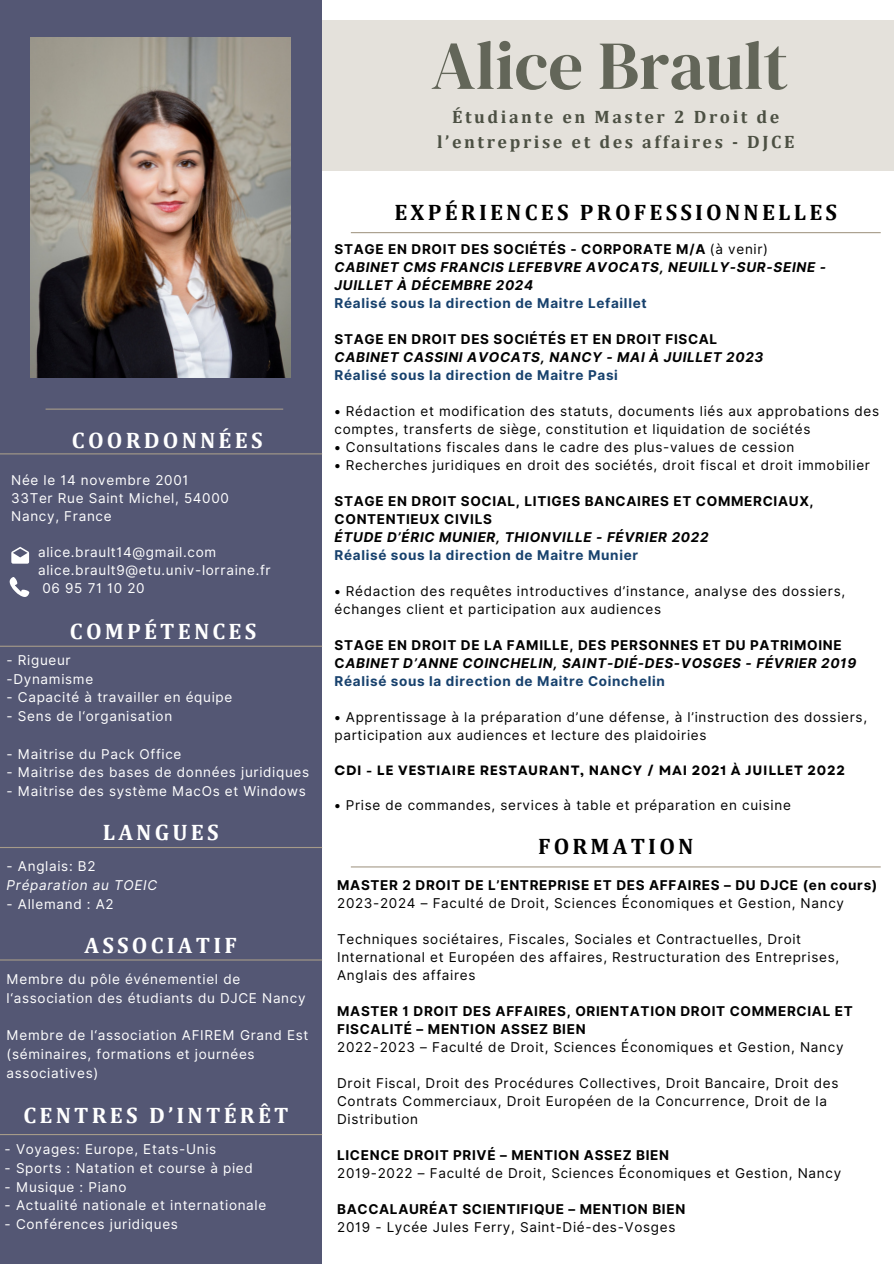
<style>
.page{position:relative;width:894px;height:1264px;background:#fff}
.page>*{position:absolute;margin:0;border:0;box-sizing:border-box;transform-origin:0 0}
.t1{font:68.55px "DM Serif Display";color:#636659}
.t2{font:700 22.5px "Cambria";letter-spacing:.14em;color:#fff}
.t3{font:700 22.5px "Cambria";letter-spacing:.145em;color:#000}
.t4{font:700 18px/24.8px "Cambria";letter-spacing:.14em;color:#4c5043;text-align:center}
.t5{font:13.5px/18px "Inter";letter-spacing:.05em;color:#000}
.t6{font:13.5px/18.8px "Inter";letter-spacing:.05em;color:#fff}
.t7{font:700 13.5px/18px "Inter";letter-spacing:.05em;color:#000}
.t8{font:italic 700 13.5px/18px "Inter";letter-spacing:.05em;color:#000}
.t9{font:700 13.5px "Garet";letter-spacing:.05em;color:#000}
.t10{font:700 13.5px "Inter";letter-spacing:.05em;color:#17416d}
.t11{font:italic 13.5px "Inter";letter-spacing:.05em;color:#fff}
.s1{font-weight:400}
.s2{font-style:normal}
.s3{font-style:normal;color:#17416d}
.s4{font-style:italic}
.s5{color:#17416d}
.s6{font-weight:700}
</style>
<div class="page">
<div style="left:0;top:20px;width:893px;height:151px;background:#e4e1db"></div>
<div style="left:0;top:0;width:322px;height:1263px;background:#545774"></div>
<hr style="left:0;top:645px;width:322px;height:1px;background:#a69b89">
<hr style="left:0;top:453px;width:322px;height:1px;background:#a69b89">
<hr style="left:351px;top:866px;width:529px;height:1px;background:#a69b89">
<hr style="left:351px;top:232px;width:529px;height:1px;background:#a69b89">
<img style="left:31px;top:38px;width:260px;height:339px">
<svg style="left:11px;top:547px;width:18px;height:16px"></svg>
<svg style="left:10px;top:577px;width:19px;height:20px"></svg>
<hr style="left:0;top:847px;width:322px;height:1px;background:#a69b89">
<hr style="left:46px;top:408px;width:237px;height:1px;background:#a69b89">
<hr style="left:0;top:959px;width:322px;height:1px;background:#a69b89">
<hr style="left:0;top:1133px;width:322px;height:2px;background:#a69b89">
<p class="t2" style="left:72px;top:426px;width:192px">COORDONNÉES</p>
<h4 class="t6" style="left:11px;top:471px;width:179px">Née le 14 novembre 2001</h4>
<p class="t6" style="left:11px;top:489px;width:219px">33Ter Rue Saint Michel, 54000</p>
<h2 class="t6" style="left:11px;top:507px;width:102px">Nancy, France</h2>
<p class="t6" style="left:38px;top:543px;width:180px">alice.brault14@gmail.com</p>
<p class="t6" style="left:38px;top:561px;width:234px">alice.brault9@etu.univ-lorraine.fr</p>
<p class="t6" style="left:42px;top:579px;width:104px">06 95 71 10 20</p>
<p class="t2" style="left:70px;top:617px;width:188px">COMPÉTENCES</p>
<p class="t6" style="left:7px;top:650px;width:66px">- Rigueur</p>
<p class="t6" style="left:7px;top:669px;width:88px">-Dynamisme</p>
<p class="t6" style="left:7px;top:688px;width:227px">- Capacité à travailler en équipe</p>
<p class="t6" style="left:7px;top:706px;width:167px">- Sens de l‘organisation</p>
<p class="t6" style="left:7px;top:744px;width:176px">- Maitrise du Pack Office</p>
<h2 class="t6" style="left:7px;top:763px;width:304px">- Maitrise des bases de données juridiques</h2>
<p class="t6" style="left:7px;top:782px;width:301px">- Maitrise des système MacOs et Windows</p>
<p class="t2" style="left:103px;top:819px;width:117px">LANGUES</p>
<p class="t6" style="left:7px;top:856px;width:90px">- Anglais: B2</p>
<p class="t11" style="left:7px;top:876px;width:152px">Préparation au TOEIC</p>
<p class="t6" style="left:7px;top:894px;width:109px">- Allemand : A2</p>
<p class="t2" style="left:85px;top:931px;width:154px">ASSOCIATIF</p>
<p class="t6" style="left:7px;top:969px;width:300px">Membre du pôle événementiel de l‘association des étudiants du DJCE Nancy</p>
<p class="t6" style="left:7px;top:1025px;width:303px">Membre de l‘association AFIREM Grand Est (séminaires, formations et journées associatives)</p>
<p class="t2" style="left:24px;top:1101px;width:266px">CENTRES D’INTÉRÊT</p>
<p class="t6" style="left:5px;top:1139px;width:213px">- Voyages: Europe, Etats-Unis</p>
<p class="t6" style="left:5px;top:1158px;width:249px">- Sports : Natation et course à pied</p>
<p class="t6" style="left:5px;top:1177px;width:123px">- Musique : Piano</p>
<p class="t6" style="left:5px;top:1196px;width:263px">- Actualité nationale et internationale</p>
<p class="t6" style="left:5px;top:1214px;width:175px">- Conférences juridiques</p>
<p class="t1" style="left:431px;top:18px;width:358px">Alice Brault</p>
<h2 class="t4" style="left:437px;top:104px;width:358px">Étudiante en Master 2 Droit de l’entreprise et des affaires - DJCE</h2>
<p class="t3" style="left:394px;top:198px;width:444px">EXPÉRIENCES PROFESSIONNELLES</p>
<h2 class="t7" style="left:334px;top:240px;width:435px">STAGE EN DROIT DES SOCIÉTÉS - CORPORATE M/A <span class="s1">(à venir)</span></h2>
<h2 class="t8" style="left:334px;top:258px;width:493px">CABINET CMS FRANCIS LEFEBVRE AVOCATS, NEUILLY-SUR-SEINE -<br>JUILLET À DÉCEMBRE 2024</h2>
<p class="t10" style="left:334px;top:295px;width:313px">Réalisé sous la direction de Maitre Lefaillet</p>
<p class="t8" style="left:334px;top:330px;width:430px"><span class="s2">STAGE EN DROIT DES SOCIÉTÉS ET EN DROIT FISCAL<br></span>CABINET CASSINI AVOCATS, NANCY - MAI À JUILLET 2023<br><span class="s3">Réalisé sous la direction de Maitre Pasi</span></p>
<h2 class="t5" style="left:334px;top:402px;width:546px">• Rédaction et modification des statuts, documents liés aux approbations des comptes, transferts de siège, constitution et liquidation de sociétés</h2>
<p class="t5" style="left:334px;top:438px;width:461px">• Consultations fiscales dans le cadre des plus-values de cession</p>
<p class="t5" style="left:334px;top:456px;width:537px">• Recherches juridiques en droit des sociétés, droit fiscal et droit immobilier</p>
<p class="t7" style="left:334px;top:492px;width:480px">STAGE EN DROIT SOCIAL, LITIGES BANCAIRES ET COMMERCIAUX, CONTENTIEUX CIVILS<br><span class="s4">ÉTUDE D’ÉRIC MUNIER, THIONVILLE - FÉVRIER 2022<br></span><span class="s5">Réalisé sous la direction de Maitre Munier</span></p>
<p class="t5" style="left:334px;top:582px;width:512px">• Rédaction des requêtes introductives d’instance, analyse des dossiers, échanges client et participation aux audiences</p>
<p class="t8" style="left:334px;top:636px;width:523px"><span class="s2">STAGE EN DROIT DE LA FAMILLE, DES PERSONNES ET DU PATRIMOINE<br>C</span>ABINET D’ANNE COINCHELIN, SAINT-DIÉ-DES-VOSGES - FÉVRIER 2019<br><span class="s3">Réalisé sous la direction de Maitre Coinchelin</span></p>
<h1 class="t5" style="left:334px;top:708px;width:534px">• Apprentissage à la préparation d’une défense, à l’instruction des dossiers, participation aux audiences et lecture des plaidoiries</h1>
<h3 class="t9" style="left:334px;top:760px;width:512px">CDI - LE VESTIAIRE RESTAURANT, NANCY / MAI 2021 À JUILLET 2022</h3>
<h2 class="t5" style="left:334px;top:796px;width:457px">• Prise de commandes, services à table et préparation en cuisine</h2>
<p class="t3" style="left:538px;top:832px;width:157px">FORMATION</p>
<p class="t5" style="left:337px;top:875px;width:541px"><span class="s6">MASTER 2 DROIT DE L’ENTREPRISE ET DES AFFAIRES – DU DJCE (en cours)<br></span>2023-2024 – Faculté de Droit, Sciences Économiques et Gestion, Nancy</p>
<p class="t5" style="left:337px;top:929px;width:503px">Techniques sociétaires, Fiscales, Sociales et Contractuelles, Droit<br>International et Européen des affaires, Restructuration des Entreprises,<br>Anglais des affaires</p>
<h5 class="t7" style="left:337px;top:1001px;width:517px">MASTER 1 DROIT DES AFFAIRES, ORIENTATION DROIT COMMERCIAL ET<br>FISCALITÉ – MENTION ASSEZ BIEN</h5>
<p class="t5" style="left:337px;top:1037px;width:508px">2022-2023 – Faculté de Droit, Sciences Économiques et Gestion, Nancy</p>
<p class="t5" style="left:337px;top:1073px;width:502px">Droit Fiscal, Droit des Procédures Collectives, Droit Bancaire, Droit des<br>Contrats Commerciaux, Droit Européen de la Concurrence, Droit de la<br>Distribution</p>
<p class="t7" style="left:337px;top:1145px;width:333px">LICENCE DROIT PRIVÉ – MENTION ASSEZ BIEN</p>
<h5 class="t5" style="left:337px;top:1163px;width:505px">2019-2022 – Faculté de Droit, Sciences Économiques et Gestion, Nancy</h5>
<p class="t7" style="left:337px;top:1199px;width:349px">BACCALAURÉAT SCIENTIFIQUE – MENTION BIEN</p>
<h5 class="t5" style="left:337px;top:1217px;width:339px">2019 - Lycée Jules Ferry, Saint-Dié-des-Vosges</h5>
</div>
